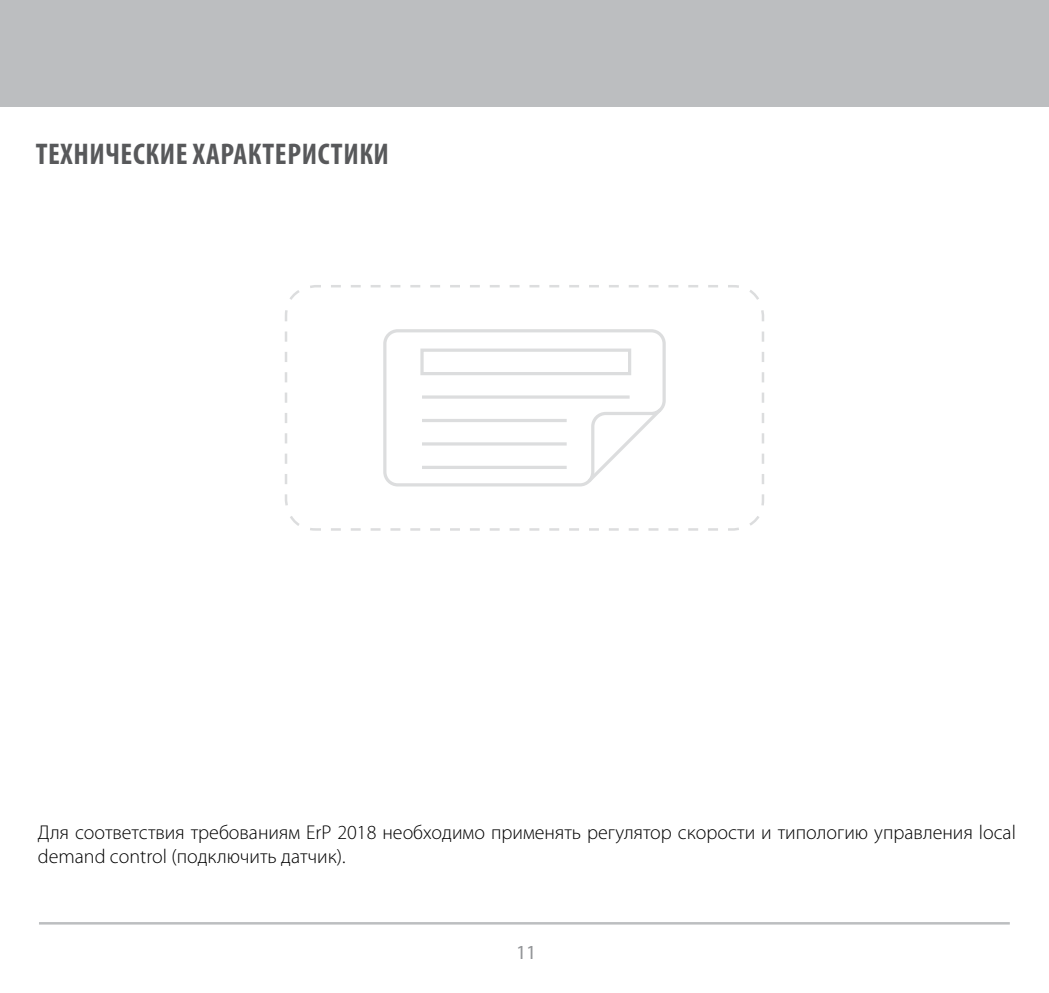
<style>
.page{position:relative;width:1049px;height:993px;background:#fff}
.page>*{position:absolute;margin:0;border:0;box-sizing:border-box;transform-origin:0 0}
.t1{font:700 condensed 30px "Myriad Pro";letter-spacing:.02em;color:#58595b}
.t2{font:300 20px/24px "Myriad Pro";color:#000}
.t3{font:20px "Myriad Pro";color:#939598}
</style>
<div class="page">
<div style="left:0;top:0;width:1049px;height:106px;background:#bcbec0"></div>
<hr style="left:39px;top:921px;width:971px;height:3px;background:#bcbec0">
<svg style="left:285px;top:285px;width:479px;height:246px"></svg>
<h1 class="t1" style="left:36px;top:135px;width:355px">ТЕХНИЧЕСКИЕ ХАРАКТЕРИСТИКИ</h1>
<p class="t2" style="left:38px;top:820px;width:979px">Для соответствия требованиям ErP 2018 необходимо применять регулятор скорости и типологию управления local demand control (подключить датчик).</p>
<p class="t3" style="left:516px;top:939px;width:22px">11</p>
</div>
